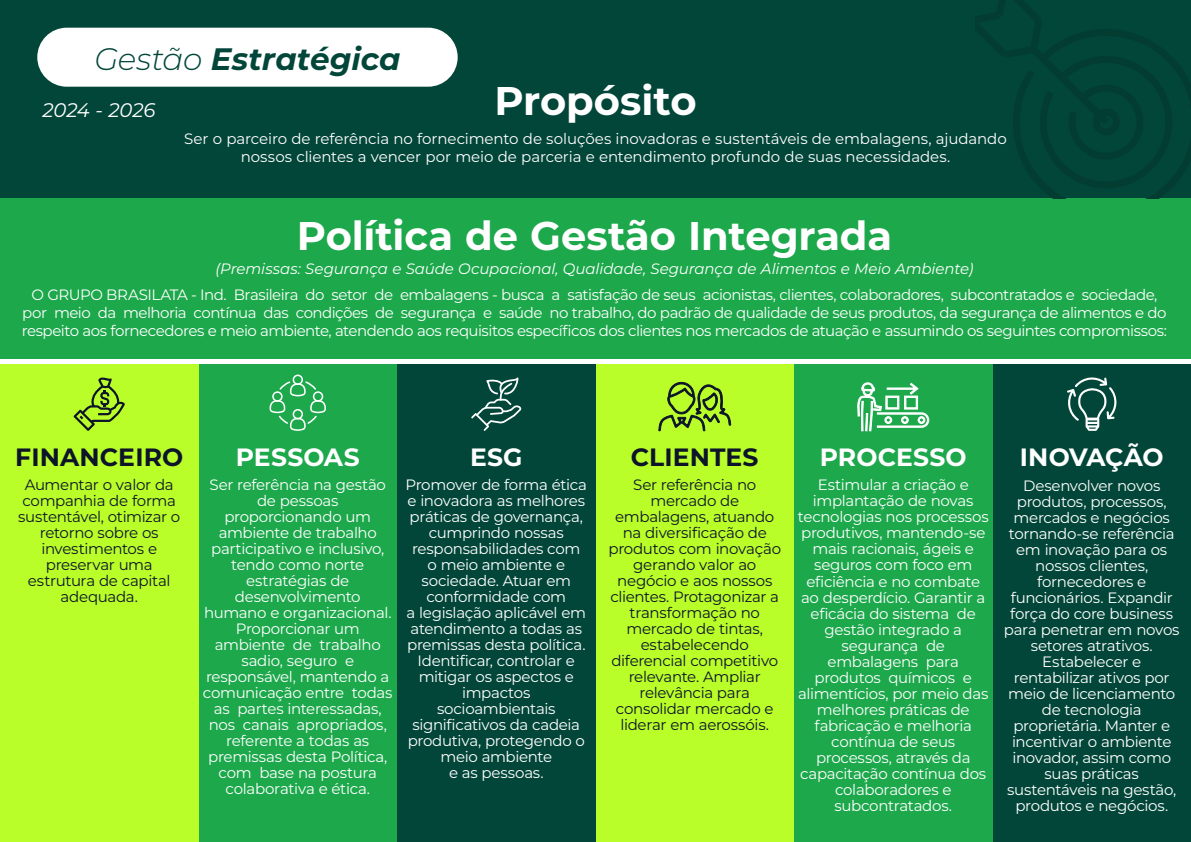
<style>
.page{position:relative;width:1191px;height:842px;background:#fff}
.page>*{position:absolute;margin:0;border:0;box-sizing:border-box;transform-origin:0 0}
.t1{font:700 40px "Montserrat";letter-spacing:-.005em;color:#fff}
.t2{font:italic 700 31px "Montserrat";color:#024639}
.t3{font:700 25px "Montserrat";letter-spacing:.005em;color:#0d1429}
.t4{font:700 25px "Montserrat";letter-spacing:.005em;color:#fff}
.t5{font:700 25px "Montserrat";letter-spacing:-.02em;color:#fff}
.t6{font:italic 19.7px "Montserrat";letter-spacing:-.005em;color:#fff}
.t7{font:15px/16px "Montserrat";letter-spacing:-.02em;color:#fff;text-align:center}
.t8{font:15px/16px "Montserrat";letter-spacing:-.02em;color:#0d1429;text-align:center}
.t9{font:italic 15px "Montserrat";letter-spacing:-.005em;color:#fff}
.s1{font-weight:300}
</style>
<div class="page">
<div style="left:992px;top:364px;width:199px;height:478px;background:#024639"></div>
<div style="left:794px;top:364px;width:198px;height:478px;background:#1ca84b"></div>
<div style="left:595px;top:364px;width:199px;height:478px;background:#b9fd29"></div>
<div style="left:397px;top:364px;width:198px;height:478px;background:#024639"></div>
<div style="left:198px;top:364px;width:199px;height:478px;background:#1ca84b"></div>
<div style="left:0;top:364px;width:198px;height:478px;background:#b9fd29"></div>
<div style="left:0;top:0;width:1191px;height:198px;background:#024639"></div>
<div style="left:0;top:198px;width:1191px;height:161px;background:#1ca84b"></div>
<div style="left:37px;top:28px;width:421px;height:59px;background:#fff;border-radius:30px"></div>
<svg style="left:74px;top:377px;width:51px;height:54px"></svg>
<svg style="left:658px;top:382px;width:73px;height:49px"></svg>
<svg style="left:857px;top:382px;width:72px;height:49px"></svg>
<svg style="left:1067px;top:377px;width:49px;height:54px"></svg>
<svg style="left:269px;top:375px;width:57px;height:56px"></svg>
<svg style="left:471px;top:377px;width:50px;height:54px"></svg>
<h2 class="t2" style="left:94px;top:38px;width:308px"><span class="s1">Gestão</span> Estratégica</h2>
<h3 class="t6" style="left:43px;top:97px;width:114px">2024 - 2026</h3>
<h1 class="t1" style="left:494px;top:74px;width:204px">Propósito</h1>
<p class="t7" style="left:184px;top:129px;width:824px;line-height:18px">Ser o parceiro de referência no fornecimento de soluções inovadoras e sustentáveis de embalagens, ajudando nossos clientes a vencer por meio de parceria e entendimento profundo de suas necessidades.</p>
<h1 class="t1" style="left:297px;top:209px;width:597px">Política de Gestão Integrada</h1>
<p class="t7" style="left:22px;top:285px;width:1146px;line-height:18px">O GRUPO BRASILATA - Ind. Brasileira do setor de embalagens - busca a satisfação de seus acionistas, clientes, colaboradores, subcontratados e sociedade, por meio da melhoria contínua das condições de segurança e saúde no trabalho, do padrão de qualidade de seus produtos, da segurança de alimentos e do respeito aos fornecedores e meio ambiente, atendendo aos requisitos específicos dos clientes nos mercados de atuação e assumindo os seguintes compromissos:</p>
<p class="t9" style="left:216px;top:258px;width:759px">(Premissas: Segurança e Saúde Ocupacional, Qualidade, Segurança de Alimentos e Meio Ambiente)</p>
<h3 class="t3" style="left:15px;top:440px;width:169px">FINANCEIRO</h3>
<h3 class="t4" style="left:236px;top:440px;width:125px">PESSOAS</h3>
<h3 class="t4" style="left:470px;top:440px;width:54px">ESG</h3>
<h3 class="t3" style="left:631px;top:440px;width:129px">CLIENTES</h3>
<h3 class="t4" style="left:820px;top:440px;width:148px">PROCESSO</h3>
<h3 class="t5" style="left:1020px;top:440px;width:145px">INOVAÇÃO</h3>
<p class="t8" style="left:18px;top:476px;width:164px">Aumentar o valor da companhia de forma sustentável, otimizar o retorno sobre os investimentos e preservar uma estrutura de capital adequada.</p>
<p class="t7" style="left:203px;top:476px;width:191px">Ser referência na gestão de pessoas proporcionando um ambiente de trabalho participativo e inclusivo, tendo como norte estratégias de desenvolvimento humano e organizacional.<br>Proporcionar um ambiente de trabalho sadio, seguro e responsável, mantendo a comunicação entre todas as partes interessadas, nos canais apropriados, referente a todas as premissas desta Política, com base na postura colaborativa e ética.</p>
<p class="t7" style="left:405px;top:477px;width:183px">Promover de forma ética e inovadora as melhores práticas de governança, cumprindo nossas responsabilidades com o meio ambiente e sociedade. Atuar em conformidade com<br>a legislação aplicável em atendimento a todas as premissas desta política.<br>Identificar, controlar e mitigar os aspectos e impactos socioambientais significativos da cadeia produtiva, protegendo o meio ambiente<br>e as pessoas.</p>
<p class="t8" style="left:608px;top:477px;width:174px">Ser referência no mercado de embalagens, atuando na diversificação de produtos com inovação gerando valor ao negócio e aos nossos clientes. Protagonizar a transformação no mercado de tintas, estabelecendo diferencial competitivo relevante. Ampliar relevância para consolidar mercado e liderar em aerossóis.</p>
<p class="t7" style="left:798px;top:477px;width:192px">Estimular a criação e implantação de novas tecnologias nos processos produtivos, mantendo-se mais racionais, ágeis e seguros com foco em eficiência e no combate ao desperdício. Garantir a eficácia do sistema de gestão integrado a segurança de embalagens para produtos químicos e alimentícios, por meio das melhores práticas de fabricação e melhoria contínua de seus processos, através da capacitação contínua dos colaboradores e subcontratados.</p>
<p class="t7" style="left:1004px;top:477px;width:177px">Desenvolver novos produtos, processos, mercados e negócios tornando-se referência em inovação para os nossos clientes, fornecedores e funcionários. Expandir força do core business para penetrar em novos setores atrativos.<br>Estabelecer e rentabilizar ativos por meio de licenciamento de tecnologia proprietária. Manter e incentivar o ambiente inovador, assim como suas práticas sustentáveis na gestão, produtos e negócios.</p>
</div>
